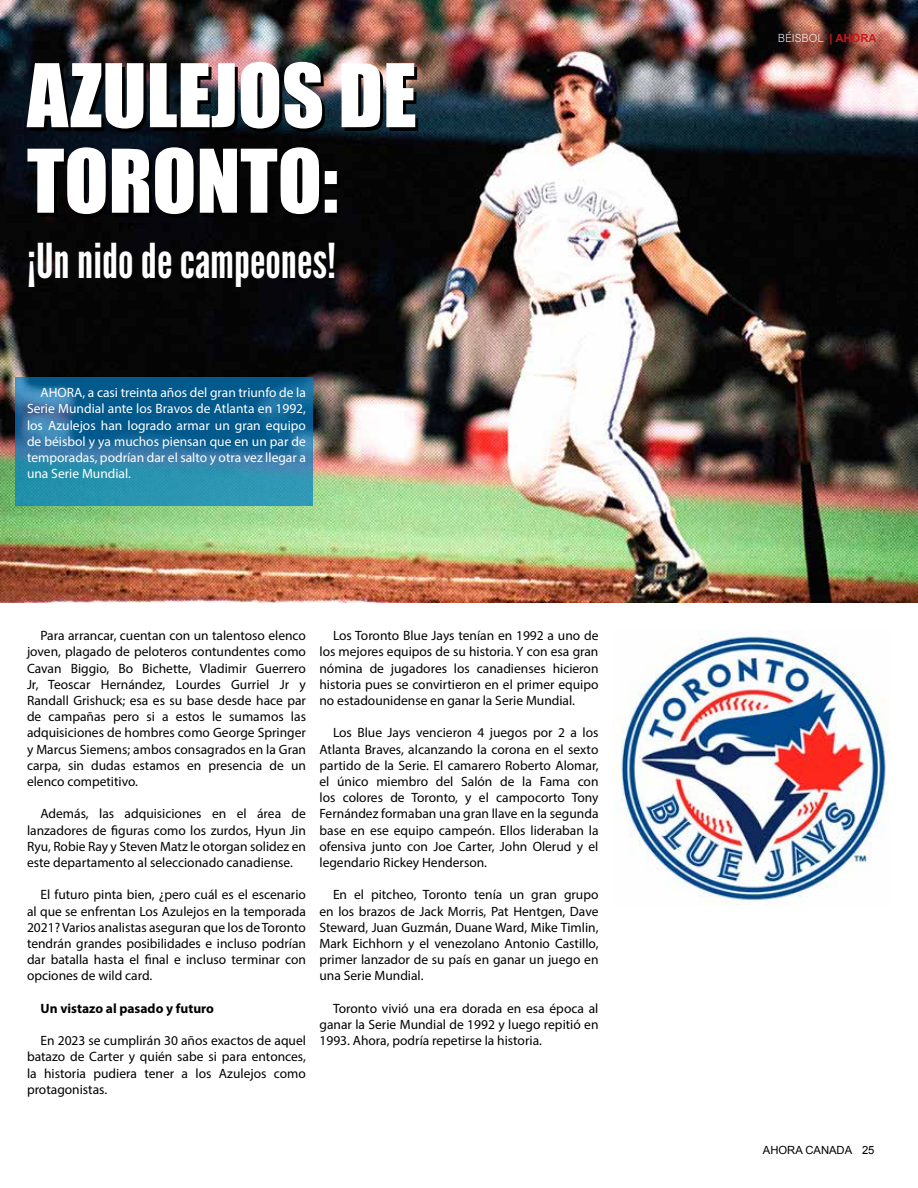
<style>
.page{position:relative;width:918px;height:1188px;background:#fff}
.page>*{position:absolute;margin:0;border:0;box-sizing:border-box;transform-origin:0 0}
.t1{font:81px/85.5px "Impact";color:#fff}
.t2{font:48px "League Gothic";color:#fff}
.t3{font:13.5px/16.2px "Myriad Pro";color:#000;text-align:justify}
.t4{font:13.5px/16.2px "Myriad Pro";color:#fff;text-align:justify}
.t5{font:700 13.5px "Myriad Pro";color:#000}
.t6{font:11.55px "Acumin Variable Concept";color:#fff}
.t7{font:11.25px "Arial";color:#000}
.t8{font:700 11.25px "Arial";color:#cd1719}
</style>
<div class="page">
<img style="left:0;top:0;width:918px;height:602px">
<svg style="left:15px;top:377px;width:298px;height:129px;background:#1d76a0"></svg>
<img style="left:616px;top:630px;width:273px;height:276px">
<h1 class="t1" style="left:27px;top:51px;width:391px">AZULEJOS DE<br>TORONTO:</h1>
<h2 class="t2" style="left:27px;top:233px;width:311px">¡Un nido de campeones!</h2>
<p class="t4" style="left:27px;top:384px;width:281px;text-indent:14px">AHORA, a casi treinta años del gran triunfo de la Serie Mundial ante los Bravos de Atlanta en 1992, los Azulejos han logrado armar un gran equipo de béisbol y ya muchos piensan que en un par de temporadas, podrían dar el salto y otra vez llegar a una Serie Mundial.</p>
<p class="t3" style="left:27px;top:627px;width:281px;text-indent:14px">Para arrancar, cuentan con un talentoso elenco joven, plagado de peloteros contundentes como Cavan Biggio, Bo Bichette, Vladimir Guerrero Jr, Teoscar Hernández, Lourdes Gurriel Jr y Randall Grishuck; esa es su base desde hace par de campañas pero si a estos le sumamos las adquisiciones de hombres como George Springer y Marcus Siemens; ambos consagrados en la Gran carpa, sin dudas estamos en presencia de un elenco competitivo.</p>
<p class="t3" style="left:27px;top:805px;width:280px;text-indent:14px">Además, las adquisiciones en el área de lanzadores de figuras como los zurdos, Hyun Jin Ryu, Robie Ray y Steven Matz le otorgan solidez en este departamento al seleccionado canadiense.</p>
<p class="t3" style="left:27px;top:886px;width:281px;text-indent:14px">El futuro pinta bien, ¿pero cuál es el escenario al que se enfrentan Los Azulejos en la temporada 2021? Varios analistas aseguran que los de Toronto tendrán grandes posibilidades e incluso podrían dar batalla hasta el final e incluso terminar con opciones de wild card.</p>
<p class="t5" style="left:40px;top:999px;width:175px">Un vistazo al pasado y futuro</p>
<p class="t3" style="left:27px;top:1032px;width:281px;text-indent:14px">En 2023 se cumplirán 30 años exactos de aquel batazo de Carter y quién sabe si para entonces, la historia pudiera tener a los Azulejos como protagonistas.</p>
<p class="t3" style="left:320px;top:627px;width:281px;text-indent:14px">Los Toronto Blue Jays tenían en 1992 a uno de los mejores equipos de su historia. Y con esa gran nómina de jugadores los canadienses hicieron historia pues se convirtieron en el primer equipo no estadounidense en ganar la Serie Mundial.</p>
<p class="t3" style="left:320px;top:724px;width:281px;text-indent:14px">Los Blue Jays vencieron 4 juegos por 2 a los Atlanta Braves, alcanzando la corona en el sexto partido de la Serie. El camarero Roberto Alomar, el único miembro del Salón de la Fama con los colores de Toronto, y el campocorto Tony Fernández formaban una gran llave en la segunda base en ese equipo campeón. Ellos lideraban la ofensiva junto con Joe Carter, John Olerud y el legendario Rickey Henderson.</p>
<p class="t3" style="left:320px;top:886px;width:281px;text-indent:14px">En el pitcheo, Toronto tenía un gran grupo en los brazos de Jack Morris, Pat Hentgen, Dave Steward, Juan Guzmán, Duane Ward, Mike Timlin, Mark Eichhorn y el venezolano Antonio Castillo, primer lanzador de su país en ganar un juego en una Serie Mundial.</p>
<p class="t3" style="left:320px;top:1000px;width:281px;text-indent:14px">Toronto vivió una era dorada en esa época al ganar la Serie Mundial de 1992 y luego repitió en 1993. Ahora, podría repetirse la historia.</p>
<p class="t6" style="left:778px;top:30px;width:47px">BÉISBOL</p>
<p class="t8" style="left:830px;top:31px;width:49px">| AHORA</p>
<p class="t7" style="left:763px;top:1143px;width:91px">AHORA CANADA</p>
<p class="t7" style="left:862px;top:1143px;width:14px">25</p>
</div>
